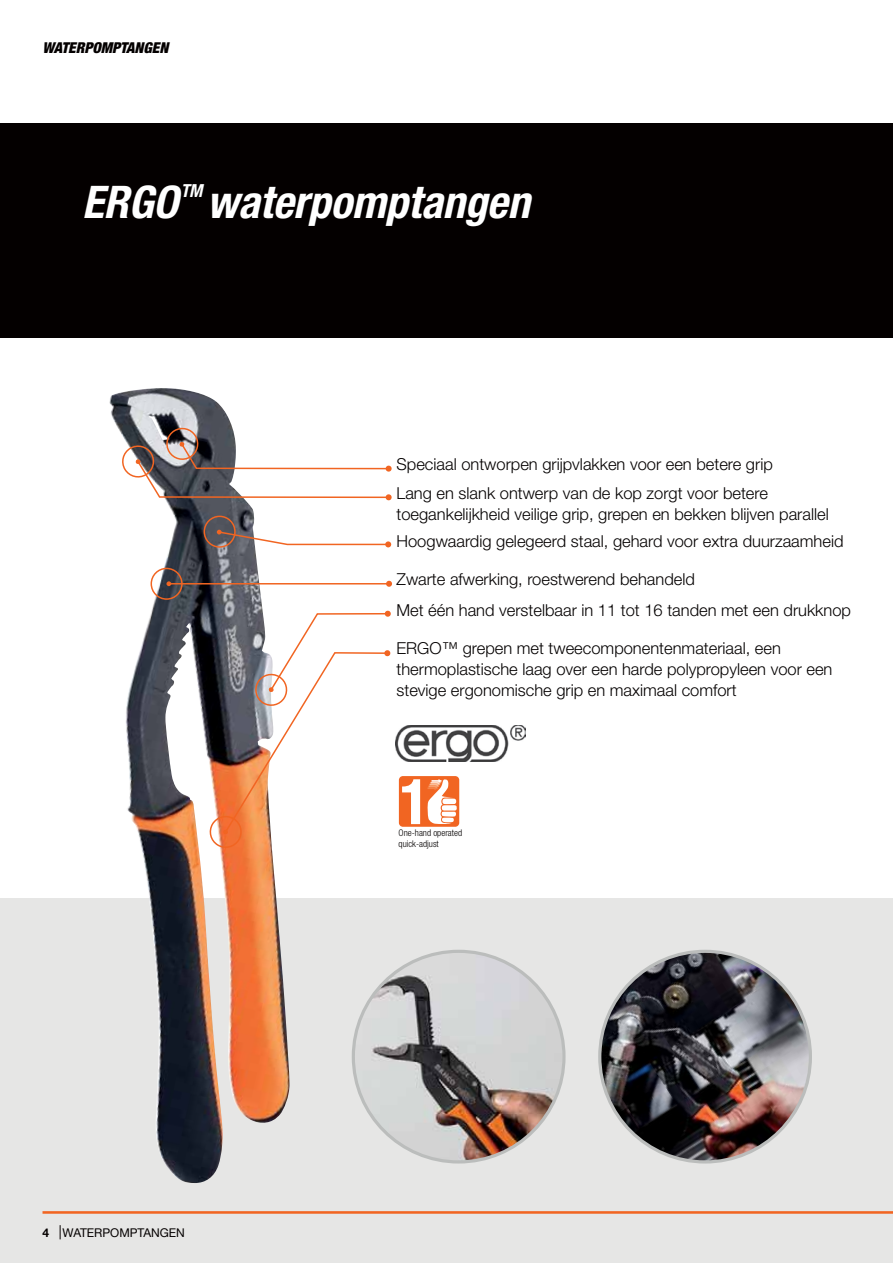
<style>
.page{position:relative;width:893px;height:1263px;background:#fff}
.page>*{position:absolute;margin:0;border:0;box-sizing:border-box;transform-origin:0 0}
.t1{font:italic 700 condensed 45px "Helvetica Neue LT Std";letter-spacing:-.005em;color:#fff}
.t2{font:italic 700 condensed 18px "Helvetica Neue LT Std";color:#fff}
.t3{font:300 16.5px/21px "Helvetica Neue LT Std";color:#040000}
.t4{font:italic 900 condensed 15px "Helvetica Neue LT Std";color:#040000}
.t5{font:12px "Helvetica Neue";color:#040000}
.t6{font:300 condensed 9.3px/11.1px "Helvetica Neue LT Std";color:#040000}
.s1{font-weight:700}
</style>
<div class="page">
<div style="left:0;top:899px;width:893px;height:364px;background:#e6e6e5"></div>
<img style="left:109px;top:388px;width:181px;height:795px">
<img style="left:355px;top:951px;width:207px;height:211px">
<img style="left:600px;top:951px;width:210px;height:211px;border-radius:50%">
<div style="left:0;top:123px;width:893px;height:215px;background:#040000"></div>
<svg style="left:121px;top:426px;width:271px;height:75px"></svg>
<svg style="left:208px;top:610px;width:183px;height:239px"></svg>
<div style="left:204px;top:516px;width:32px;height:32px;border:2px solid #f16522;border-radius:50%"></div>
<div style="left:151px;top:568px;width:32px;height:32px;border:2px solid #f16522;border-radius:50%"></div>
<svg style="left:217px;top:530px;width:174px;height:17px"></svg>
<hr style="left:169px;top:583px;width:220px;height:1px;background:#f16522">
<svg style="left:166px;top:581px;width:5px;height:5px"></svg>
<svg style="left:386px;top:581px;width:6px;height:6px"></svg>
<img style="left:396px;top:725px;width:129px;height:37px">
<div style="left:399px;top:776px;width:60px;height:51px;background:#f16522;border-radius:4px"></div>
<svg style="left:402px;top:779px;width:18px;height:45px"></svg>
<svg style="left:427px;top:779px;width:30px;height:45px"></svg>
<svg style="left:60px;top:1225px;width:1px;height:14px"></svg>
<svg style="left:43px;top:1211px;width:850px;height:3px;background:#ef773e"></svg>
<p class="t4" style="left:43px;top:39px;width:127px">WATERPOMPTANGEN</p>
<h1 class="t1" style="left:82px;top:186px;width:98px">ERGO</h1>
<p class="t2" style="left:181px;top:184px;width:23px">TM</p>
<h1 class="t1" style="left:207px;top:186px;width:325px">waterpomptangen</h1>
<p class="t3" style="left:396px;top:452px;width:378px;line-height:28.5px">Speciaal ontworpen grijpvlakken voor een betere grip<br>Lang en slank ontwerp van de kop zorgt voor betere</p>
<p class="t3" style="left:396px;top:502px;width:448px;line-height:27.3px">toegankelijkheid veilige grip, grepen en bekken blijven parallel<br>Hoogwaardig gelegeerd staal, gehard voor extra duurzaamheid</p>
<p class="t3" style="left:396px;top:566px;width:456px;line-height:30.6px">Zwarte afwerking, roestwerend behandeld<br>Met één hand verstelbaar in 11 tot 16 tanden met een drukknop</p>
<p class="t3" style="left:396px;top:639px;width:437px">ERGO™ grepen met tweecomponentenmateriaal, een thermoplastische laag over een harde polypropyleen voor een stevige ergonomische grip en maximaal comfort</p>
<p class="t5" style="left:43px;top:1225px;width:144px"><span class="s1">4</span> WATERPOMPTANGEN</p>
<p class="t6" style="left:399px;top:827px;width:65px">One-hand operated quick-adjust</p>
</div>
